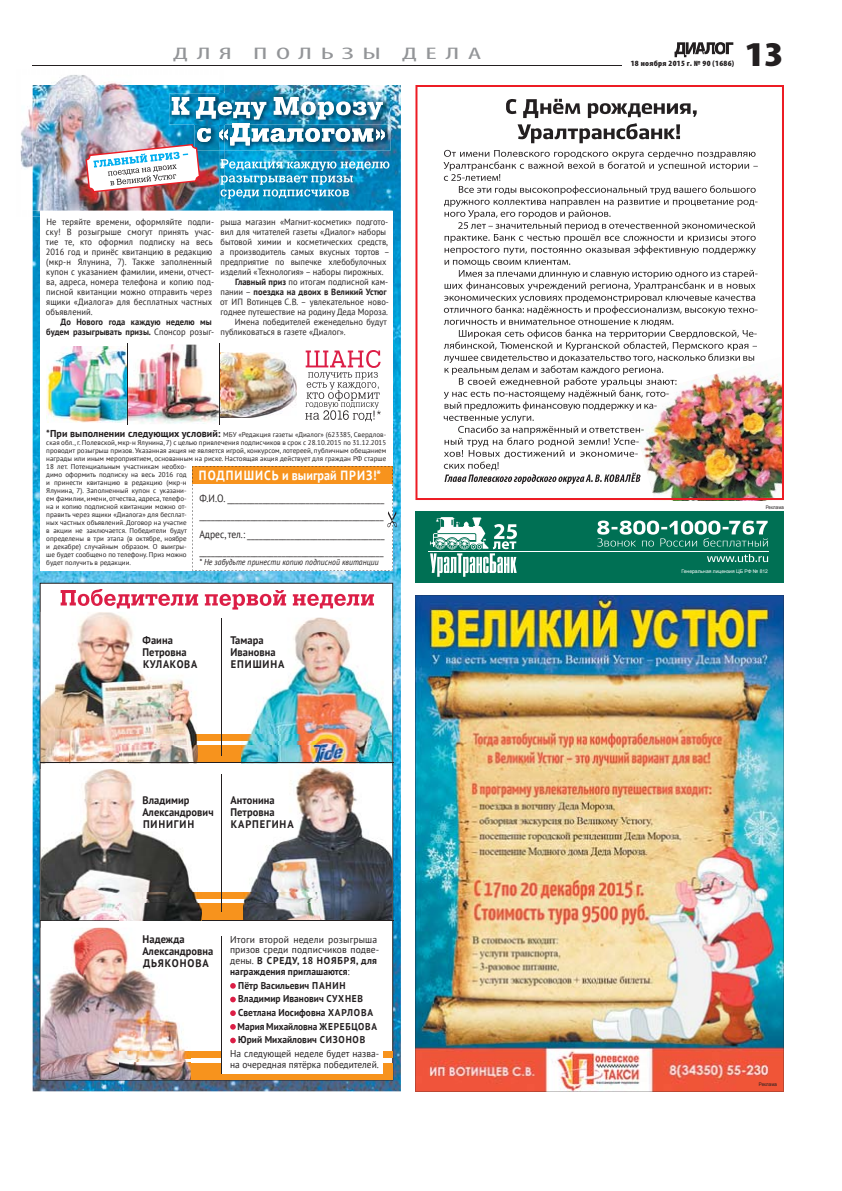
<style>
.page{position:relative;width:842px;height:1191px;background:#fff}
.page>*{position:absolute;margin:0;border:0;box-sizing:border-box;transform-origin:0 0}
.t1{font:900 condensed 35px "Myriad Pro";color:#231f20;scale:1.25 1}
.t2{font:condensed 16.8px "Myriad Pro";letter-spacing:.27em;color:#939598;scale:1.88 1}
.t3{font:700 13.4px "PT Sans";letter-spacing:.085em;color:#fff;scale:.9 1}
.t4{font:700 11px/12px "PT Sans";letter-spacing:.005em;color:#231f20;scale:.95 1}
.t5{font:10.5px/17.2px "PT Sans";letter-spacing:-.005em;color:#231f20;scale:.9 1}
.t6{font:700 9.9px/13.7px "PT Sans";letter-spacing:.005em;color:#231f20;scale:.95 1}
.t7{font:9.9px/10.8px "PT Sans";letter-spacing:.005em;color:#231f20}
.t8{font:9.9px/10.8px "PT Sans";letter-spacing:.005em;color:#231f20;scale:.95 1}
.t9{font:9px/10px "PT Sans";letter-spacing:.005em;color:#231f20;scale:.94 1}
.t10{font:700 9px/10px "PT Sans";letter-spacing:.005em;color:#231f20;text-align:right;scale:.94 1}
.t11{font:italic 8.6px "PT Sans";letter-spacing:.005em;color:#231f20;scale:.89 1}
.t12{font:900 condensed 8px "Myriad Pro";letter-spacing:.03em;color:#231f20;scale:1.1 1}
.t13{font:7px/8px "PT Sans";letter-spacing:.005em;color:#231f20}
.t14{font:5px "Arial";color:#fff}
.t15{font:5px "Arial";letter-spacing:.005em;color:#231f20;scale:.9 1}
.s1{font-weight:400}
.s2{font-weight:700}
.s3{font-weight:700;font-size:10px}
</style>
<div class="page">
<svg style="left:674px;top:42px;width:60px;height:16px"></svg>
<hr style="left:33px;top:66px;width:589px;height:1px;background:#231f20">
<div style="left:416px;top:511px;width:368px;height:72px;background:#007054"></div>
<img style="left:33px;top:85px;width:368px;height:1006px">
<img style="left:21px;top:75px;width:101px;height:136px">
<img style="left:33px;top:85px;width:186px;height:126px">
<div style="left:40px;top:211px;width:353px;height:359px;background:#fff"></div>
<img style="left:225px;top:94px;width:165px;height:57px">
<img style="left:219px;top:94px;width:6px;height:3px">
<img style="left:169px;top:94px;width:50px;height:3px">
<img style="left:86px;top:97px;width:303px;height:102px">
<svg style="left:305px;top:350px;width:76px;height:71px"></svg>
<img style="left:46px;top:346px;width:81px;height:76px">
<img style="left:128px;top:344px;width:92px;height:81px">
<hr style="left:127px;top:343px;width:1px;height:82px;background:#231f20">
<img style="left:221px;top:352px;width:76px;height:65px">
<hr style="left:220px;top:343px;width:1px;height:82px;background:#231f20">
<svg style="left:192px;top:466px;width:205px;height:105px"></svg>
<img style="left:415px;top:595px;width:369px;height:496px">
<svg style="left:40px;top:583px;width:353px;height:497px"></svg>
<svg style="left:61px;top:589px;width:313px;height:21px"></svg>
<div style="left:119px;top:745px;width:200px;height:17px;background:#f7931d"></div>
<div style="left:119px;top:903px;width:200px;height:17px;background:#f7931d"></div>
<div style="left:119px;top:1063px;width:273px;height:16px;background:#f7931d"></div>
<div style="left:119px;top:734px;width:200px;height:7px;background:#f7931d"></div>
<div style="left:119px;top:892px;width:200px;height:6px;background:#f7931d"></div>
<div style="left:119px;top:1052px;width:273px;height:6px;background:#f7931d"></div>
<img style="left:41px;top:612px;width:156px;height:150px">
<img style="left:119px;top:745px;width:78px;height:17px">
<img style="left:119px;top:734px;width:78px;height:7px">
<img style="left:241px;top:618px;width:151px;height:144px">
<img style="left:241px;top:745px;width:78px;height:17px">
<img style="left:241px;top:734px;width:78px;height:7px">
<img style="left:41px;top:928px;width:149px;height:151px">
<img style="left:119px;top:1063px;width:71px;height:16px">
<img style="left:119px;top:1052px;width:71px;height:6px">
<img style="left:243px;top:766px;width:149px;height:154px">
<img style="left:243px;top:903px;width:76px;height:17px">
<img style="left:243px;top:892px;width:76px;height:6px">
<hr style="left:40px;top:762px;width:353px;height:1px;background:#231f20">
<hr style="left:40px;top:920px;width:353px;height:1px;background:#231f20">
<img style="left:41px;top:769px;width:161px;height:151px">
<img style="left:119px;top:903px;width:83px;height:17px">
<img style="left:119px;top:892px;width:83px;height:6px">
<img style="left:143px;top:796px;width:47px;height:10px">
<img style="left:143px;top:808px;width:59px;height:10px">
<img style="left:144px;top:820px;width:50px;height:8px">
<div style="left:222px;top:930px;width:161px;height:143px;background:#fff"></div>
<svg style="left:230px;top:983px;width:6px;height:6px"></svg>
<svg style="left:230px;top:997px;width:6px;height:5px"></svg>
<svg style="left:230px;top:1010px;width:6px;height:6px"></svg>
<svg style="left:230px;top:1024px;width:6px;height:6px"></svg>
<svg style="left:230px;top:1038px;width:6px;height:5px"></svg>
<hr style="left:221px;top:774px;width:1px;height:138px;background:#231f20">
<hr style="left:221px;top:618px;width:1px;height:138px;background:#231f20">
<hr style="left:221px;top:936px;width:1px;height:137px;background:#231f20">
<svg style="left:430px;top:517px;width:87px;height:60px"></svg>
<hr style="left:428px;top:551px;width:341px;height:1px;background:#fff">
<svg style="left:597px;top:521px;width:171px;height:26px"></svg>
<svg style="left:707px;top:554px;width:61px;height:8px"></svg>
<svg style="left:415px;top:85px;width:369px;height:415px"></svg>
<h2 class="t2" style="left:173px;top:47px;width:33px">ДЛЯ</h2>
<h2 class="t2" style="left:253px;top:47px;width:69px">ПОЛЬЗЫ</h2>
<h2 class="t2" style="left:402px;top:47px;width:44px">ДЕЛА</h2>
<p class="t9" style="left:46px;top:216px;width:181px">Не теряйте времени, оформляйте подпи&shy;ску! В розыгрыше смогут принять учас&shy;тие те, кто оформил подписку на весь 2016 год и принёс квитанцию в редакцию (мкр-н Ялунина, 7). Также заполненный купон с указанием фамилии, имени, отчест&shy;ва, адреса, номера телефона и копию под&shy;писной квитанции можно отправить через ящики «Диалога» для бесплатных частных объявлений.</p>
<p class="t10" style="left:46px;top:316px;width:180px">До Нового года каждую неделю мы будем разыгрывать призы. <span class="s1">Спонсор розыг-</span></p>
<p class="t9" style="left:221px;top:216px;width:180px">рыша магазин «Магнит-косметик» подгото-</p>
<p class="t9" style="left:220px;top:226px;width:178px">вил для читателей газеты «Диалог» наборы</p>
<p class="t9" style="left:221px;top:236px;width:180px">бытовой химии и косметических средств,</p>
<p class="t9" style="left:220px;top:246px;width:182px">а производитель самых вкусных тортов –</p>
<p class="t9" style="left:221px;top:256px;width:178px">предприятие по выпечке хлебобулочных</p>
<p class="t9" style="left:221px;top:266px;width:175px">изделий «Технология» – наборы пирожных.</p>
<p class="t9" style="left:235px;top:276px;width:165px"><span class="s2">Главный приз</span> по итогам подписной кам-</p>
<p class="t10" style="left:221px;top:286px;width:178px"><span class="s1">пании –</span> поездка на двоих в Великий Устюг</p>
<p class="t9" style="left:220px;top:296px;width:181px">от ИП Вотинцев С. В. – увлекательное ново-</p>
<p class="t9" style="left:221px;top:306px;width:180px">годнее путешествие на родину Деда Мороза.</p>
<p class="t9" style="left:235px;top:316px;width:163px">Имена победителей еженедельно будут</p>
<p class="t9" style="left:221px;top:326px;width:135px">публиковаться в газете «Диалог».</p>
<p class="t13" style="left:46px;top:430px;width:341px"><span class="s3">*При выполнении следующих условий:</span> МБУ «Редакция газеты «Диалог» (623385, Свердлов&shy;ская обл., г. Полевской, мкр-н Ялунина, 7) с целью привлечения подписчиков в срок с 28.10.2015 по 31.12.2015 проводит розыгрыш призов. Указанная акция не является игрой, конкурсом, лотереей, публичным обещанием награды или иным мероприятием, основанным на риске. Настоящая акция действует для граждан РФ старше 18 лет. Потенциальным участникам необхо-<br>димо оформить подписку на весь 2016 год<br>и принести квитанцию в редакцию (мкр-н<br>Ялунина, 7). Заполненный купон с указани-<br>ем фамилии, имени, отчества, адреса, телефо-<br>на и копию подписной квитанции можно от-<br>править через ящики «Диалога» для бесплат-<br>ных частных объявлений. Договор на участие<br>в акции не заключается. Победители будут<br>определены в три этапа (в октябре, ноябре<br>и декабре) случайным образом. О выигры-<br>ше будет сообщено по телефону. Приз можно<br>будет получить в редакции.</p>
<h3 class="t3" style="left:199px;top:466px;width:204px">ПОДПИШИСЬ и выиграй ПРИЗ!*</h3>
<h3 class="t5" style="left:199px;top:489px;width:207px">Ф.И.О. ________________________________________ _______________________________________________</h3>
<h3 class="t5" style="left:199px;top:526px;width:207px">Адрес, тел.: ___________________________________ _______________________________________________</h3>
<p class="t11" style="left:199px;top:557px;width:203px">* Не забудьте принести копию подписной квитанции</p>
<h3 class="t4" style="left:143px;top:634px;width:59px">Фаина<br>Петровна<br>КУЛАКОВА</h3>
<h3 class="t4" style="left:231px;top:634px;width:58px">Тамара<br>Ивановна<br>ЕПИШИНА</h3>
<h3 class="t4" style="left:143px;top:788px;width:56px;line-height:24px">Владимир<br>ПИНИГИН</h3>
<h3 class="t4" style="left:143px;top:806px;width:76px">Александрович</h3>
<h3 class="t4" style="left:231px;top:794px;width:68px">Антонина<br>Петровна<br>КАРПЕГИНА</h3>
<h3 class="t4" style="left:143px;top:933px;width:76px">Надежда<br>Александровна<br>ДЬЯКОНОВА</h3>
<h3 class="t7" style="left:230px;top:934px;width:151px">Итоги второй недели розыгрыша призов среди подписчиков подве&shy;дены. <span class="s2">В СРЕДУ, 18 НОЯБРЯ, для награждения приглашаются</span>:</h3>
<h3 class="t6" style="left:238px;top:978px;width:148px">Пётр Васильевич ПАНИН<br>Владимир Иванович СУХНЕВ<br>Светлана Иосифовна ХАРЛОВА<br>Мария Михайловна ЖЕРЕБЦОВА<br>Юрий Михайлович СИЗОНОВ</h3>
<h3 class="t8" style="left:230px;top:1048px;width:159px">На следующей неделе будет назва&shy;на очередная пятёрка победителей.</h3>
<p class="t12" style="left:631px;top:60px;width:95px">18 ноября 2015 г. № 90 (1686)</p>
<h1 class="t1" style="left:745px;top:42px;width:33px">13</h1>
<p class="t15" style="left:766px;top:504px;width:22px">Реклама</p>
<p class="t14" style="left:681px;top:568px;width:88px">Генеральная лицензия ЦБ РФ № 812</p>
<p class="t15" style="left:759px;top:1082px;width:22px">Реклама</p>
</div>
